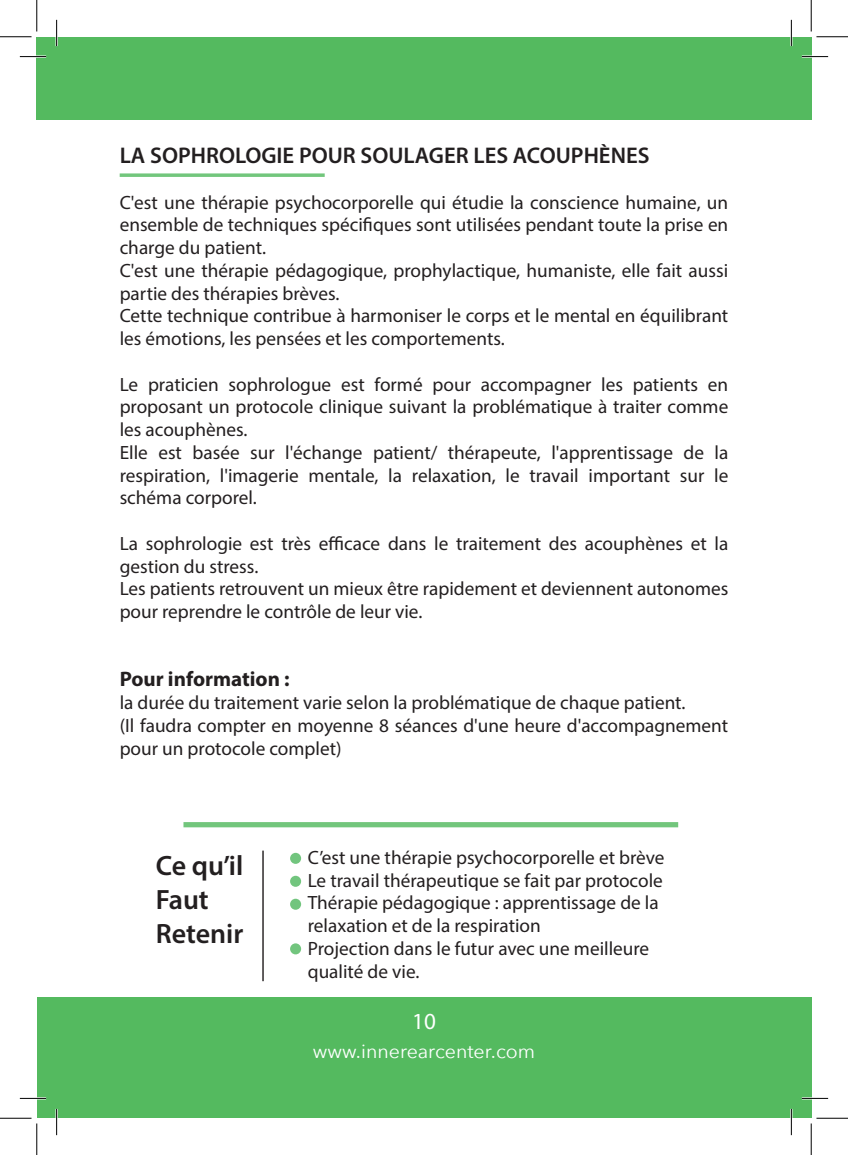
<style>
.page{position:relative;width:848px;height:1155px;background:#fff}
.page>*{position:absolute;margin:0;border:0;box-sizing:border-box;transform-origin:0 0}
.t1{font:600 28px "Myriad Pro";color:#231f20}
.t2{font:23.1px "Myriad Pro";color:#fff}
.t3{font:600 22.75px "Myriad Pro";color:#231f20}
.t4{font:700 21px "Myriad Pro";color:#231f20}
.t5{font:19.6px "Avenir Next";color:#fff}
.t6{font:19.25px/22.8px "Myriad Pro";color:#231f20}
</style>
<div class="page">
<div style="left:37px;top:37px;width:774px;height:83px;background:#54ba5f"></div>
<div style="left:791px;top:997px;width:20px;height:121px;background:#54ba5f"></div>
<div style="left:37px;top:997px;width:754px;height:121px;background:#54ba5f"></div>
<div style="left:183px;top:822px;width:495px;height:5px;background:#72c67c"></div>
<svg style="left:120px;top:173px;width:204px;height:4px"></svg>
<div style="left:290px;top:853px;width:11px;height:11px;background:#72c57e;border-radius:50%"></div>
<div style="left:290px;top:876px;width:11px;height:11px;background:#72c57e;border-radius:50%"></div>
<div style="left:290px;top:899px;width:11px;height:11px;background:#72c57e;border-radius:50%"></div>
<div style="left:290px;top:943px;width:11px;height:11px;background:#72c57e;border-radius:50%"></div>
<hr style="left:262px;top:851px;width:2px;height:130px;background:#231f20">
<hr style="left:20px;top:55px;width:26px;height:3px;background:#fff">
<hr style="left:801px;top:55px;width:27px;height:3px;background:#fff">
<hr style="left:20px;top:1097px;width:26px;height:2px;background:#fff">
<hr style="left:801px;top:1097px;width:27px;height:2px;background:#fff">
<hr style="left:55px;top:20px;width:3px;height:26px;background:#fff">
<hr style="left:55px;top:1109px;width:3px;height:26px;background:#fff">
<hr style="left:790px;top:20px;width:2px;height:26px;background:#fff">
<hr style="left:790px;top:1109px;width:2px;height:26px;background:#fff">
<svg style="left:20px;top:56px;width:26px;height:1px"></svg>
<svg style="left:801px;top:56px;width:27px;height:1px"></svg>
<svg style="left:20px;top:1098px;width:26px;height:1px"></svg>
<svg style="left:801px;top:1098px;width:27px;height:1px"></svg>
<svg style="left:56px;top:20px;width:1px;height:26px"></svg>
<svg style="left:56px;top:1109px;width:1px;height:26px"></svg>
<svg style="left:790px;top:20px;width:1px;height:26px"></svg>
<svg style="left:790px;top:1109px;width:1px;height:26px"></svg>
<hr style="left:0;top:36px;width:32px;height:1px;background:#000">
<hr style="left:816px;top:36px;width:31px;height:1px;background:#000">
<hr style="left:0;top:1118px;width:32px;height:1px;background:#000">
<hr style="left:816px;top:1118px;width:31px;height:1px;background:#000">
<hr style="left:36px;top:0;width:1px;height:32px;background:#000">
<hr style="left:36px;top:1123px;width:1px;height:32px;background:#000">
<hr style="left:810px;top:0;width:1px;height:32px;background:#000">
<hr style="left:810px;top:1123px;width:1px;height:32px;background:#000">
<p class="t3" style="left:120px;top:141px;width:531px">LA SOPHROLOGIE POUR SOULAGER LES ACOUPHÈNES</p>
<p class="t6" style="left:120px;top:190px;width:610px;text-align:justify">C'est une thérapie psychocorporelle qui étudie la conscience humaine, un ensemble de techniques spécifiques sont utilisées pendant toute la prise en charge du patient.</p>
<p class="t6" style="left:120px;top:259px;width:610px">C'est une thérapie pédagogique, prophylactique, humaniste, elle fait aussi partie des thérapies brèves.</p>
<p class="t6" style="left:120px;top:304px;width:610px">Cette technique contribue à harmoniser le corps et le mental en équilibrant les émotions, les pensées et les comportements.</p>
<p class="t6" style="left:120px;top:372px;width:610px;text-align:justify">Le praticien sophrologue est formé pour accompagner les patients en proposant un protocole clinique suivant la problématique à traiter comme les acouphènes.</p>
<p class="t6" style="left:120px;top:441px;width:610px;text-align:justify">Elle est basée sur l'échange patient/ thérapeute, l'apprentissage de la respiration, l'imagerie mentale, la relaxation, le travail important sur le schéma corporel.</p>
<p class="t6" style="left:120px;top:532px;width:610px">La sophrologie est très efficace dans le traitement des acouphènes et la gestion du stress.</p>
<p class="t6" style="left:120px;top:577px;width:610px">Les patients retrouvent un mieux être rapidement et deviennent autonomes pour reprendre le contrôle de leur vie.</p>
<p class="t4" style="left:120px;top:665px;width:171px">Pour information :</p>
<p class="t6" style="left:120px;top:691px;width:567px">la durée du traitement varie selon la problématique de chaque patient.</p>
<p class="t6" style="left:120px;top:714px;width:610px">(Il faudra compter en moyenne 8 séances d'une heure d'accompagnement pour un protocole complet)</p>
<p class="t1" style="left:156px;top:848px;width:89px">Ce qu’il</p>
<p class="t1" style="left:156px;top:882px;width:55px">Faut</p>
<p class="t1" style="left:156px;top:915px;width:89px">Retenir</p>
<p class="t6" style="left:308px;top:846px;width:358px">C’est une thérapie psychocorporelle et brève</p>
<p class="t6" style="left:308px;top:868px;width:356px">Le travail thérapeutique se fait par protocole</p>
<p class="t6" style="left:308px;top:891px;width:352px">Thérapie pédagogique : apprentissage de la relaxation et de la respiration</p>
<p class="t6" style="left:308px;top:937px;width:343px">Projection dans le futur avec une meilleure qualité de vie.</p>
<p class="t2" style="left:412px;top:1007px;width:25px">10</p>
<p class="t5" style="left:313px;top:1035px;width:224px">www.innerearcenter.com</p>
</div>
